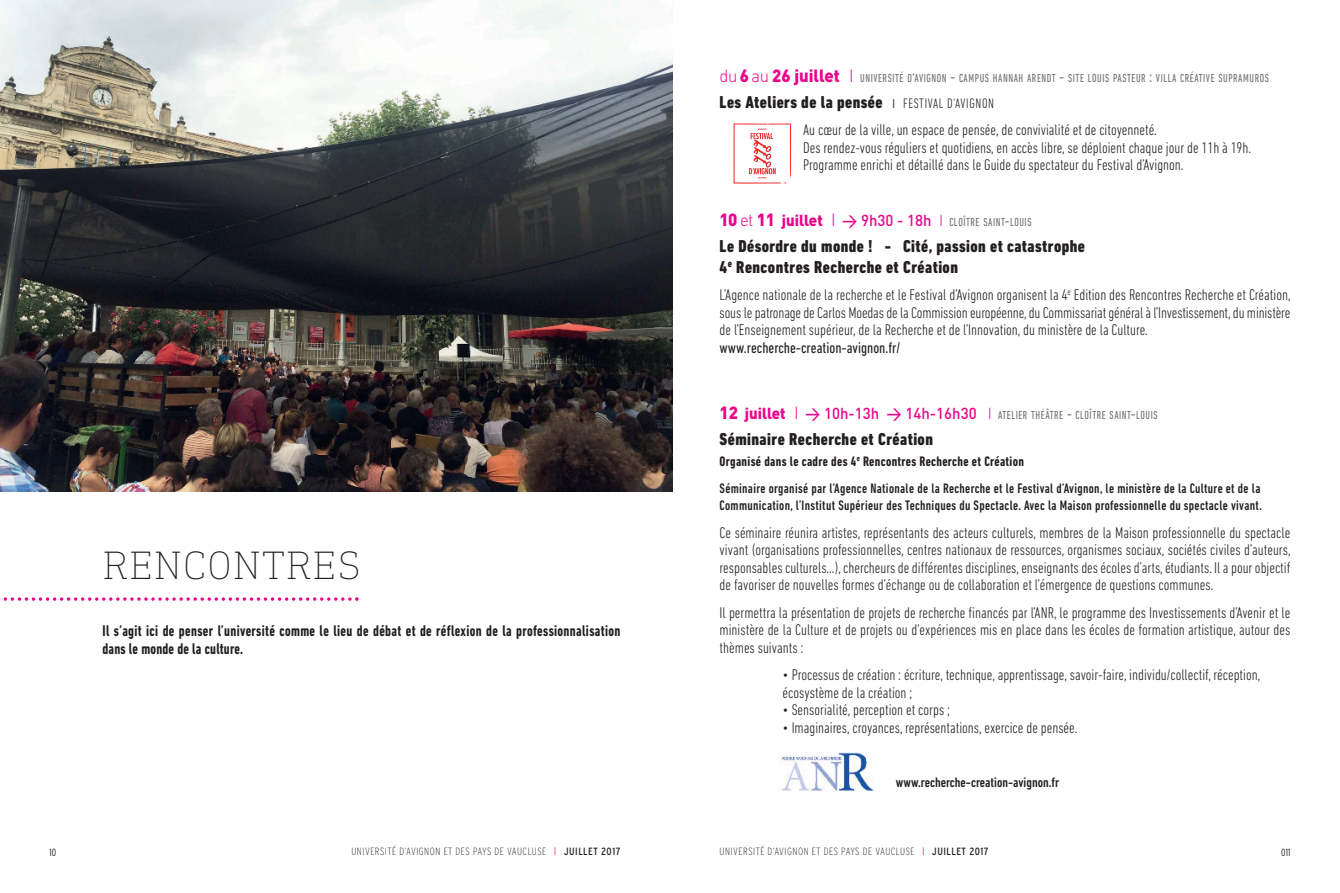
<style>
.page{position:relative;width:1340px;height:893px;background:#fff}
.page>*{position:absolute;margin:0;border:0;box-sizing:border-box;transform-origin:0 0}
.t1{font:200 40.25px "DIN Next Slab Pro";letter-spacing:.03em;color:#231f20}
.t2{font:800 condensed 17.5px/20.8px "DIN Next LT Pro";letter-spacing:.025em;color:#231f20}
.t3{font:300 condensed 15.75px/17.5px "DIN Next LT Pro";color:#231f20;text-align:justify}
.t4{font:700 condensed 15.75px/17.5px "DIN Next LT Pro";letter-spacing:.025em;color:#231f20;scale:.9 1}
.t5{font:condensed 15.75px "DIN Next LT Pro";color:#231f20}
.t6{font:500 condensed 14px/27.3px "DIN Next LT Pro";letter-spacing:.025em;color:#231f20;scale:.95 1}
.t7{font:500 condensed 14px "DIN Next LT Pro";color:#231f20}
.t8{font:condensed 11.9px "DIN Next LT Pro";letter-spacing:.055em;color:#6f7073;scale:.9 1}
.t9{font:200 condensed 10.5px "Interstate";letter-spacing:.05em;color:#231f20}
.t10{font:300 condensed 10.5px "Interstate";color:#231f20;scale:.9 1}
.s1{font-family:"DIN";font-weight:300;font-stretch:normal;font-size:17.5px;color:#ed028c}
.s2{font-family:"DIN";font-weight:900;font-stretch:normal;font-size:17.5px;color:#ed028c}
.s3{font-size:15.75px}
.s4{font-family:"DIN";font-weight:400;font-stretch:normal;font-size:12.25px}
.s5{font-weight:300;font-size:14px}
.s6{font-family:"DIN";font-weight:900;font-stretch:normal;font-size:15.75px;color:#ed028c}
.s7{font-family:"DIN";font-weight:500;font-stretch:normal;font-size:15.75px;color:#ed028c}
.s8{font-family:"DIN";font-weight:300;font-stretch:normal;font-size:15.75px;color:#ed028c}
.s9{font-weight:700}
.s10{font-family:"Conduit ITC";font-stretch:normal;font-size:12.25px;color:#ed105b}
.s11{font-weight:400}
</style>
<div class="page">
<svg style="left:3px;top:597px;width:355px;height:4px"></svg>
<svg style="left:733px;top:123px;width:58px;height:61px"></svg>
<img style="left:781px;top:752px;width:93px;height:40px">
<img style="left:0;top:0;width:672px;height:491px">
<p class="t8" style="left:719px;top:71px;width:612px"><span class="s1">du</span><span class="s2">6</span><span class="s1">au</span> <span class="s2">26 juillet</span> <span class="s1">I</span> UNIVERSITÉ D<span class="s3">’</span>AVIGNON <span class="s3">-</span> CAMPUS HANNAH ARENDT <span class="s3">-</span> SITE LOUIS PASTEUR <span class="s3">:</span> VILLA CRÉATIVE SUPRAMUROS</p>
<p class="t2" style="left:719px;top:92px;width:276px">Les Ateliers de la pensée <span class="s4">I</span> <span class="s5">FESTIVAL D'AVIGNON</span></p>
<p class="t3" style="left:803px;top:121px;width:449px;text-align:left">Au cœur de la ville, un espace de pensée, de convivialité et de citoyenneté.<br>Des rendez-vous réguliers et quotidiens, en accès libre, se déploient chaque jour de 11h à 19h.<br>Programme enrichi et détaillé dans le Guide du spectateur du Festival d’Avignon.</p>
<h1 class="t1" style="left:103px;top:542px;width:260px">RENCONTRES</h1>
<p class="t4" style="left:102px;top:622px;width:577px">Il s’agit ici de penser l’université comme le lieu de débat et de réflexion de la professionnalisation dans le monde de la culture.</p>
<p class="t8" style="left:719px;top:215px;width:348px"><span class="s2">10</span><span class="s1">et</span> <span class="s2">11</span> <span class="s6">juillet</span> <span class="s1">I</span> <span class="s7">&gt; 9h30 - 18h</span> <span class="s8">I</span> CLOÎTRE SAINT<span class="s3">-</span>LOUIS</p>
<p class="t2" style="left:719px;top:236px;width:367px">Le Désordre du monde ! - Cité, passion et catastrophe<br>4<sup>e</sup> Rencontres Recherche et Création</p>
<p class="t3" style="left:719px;top:286px;width:572px">L’Agence nationale de la recherche et le Festival d’Avignon organisent la 4<sup>e</sup> Edition des Rencontres Recherche et Création, sous le patronage de Carlos Moedas de la Commission européenne,du Commissariat général à l’Investissement,du ministère de l’Enseignement supérieur, de la Recherche et de l’Innovation, du ministère de la Culture.</p>
<p class="t5" style="left:719px;top:338px;width:182px">www.recherche-creation-avignon.fr/</p>
<p class="t8" style="left:719px;top:409px;width:488px"><span class="s2">12</span> <span class="s6">juillet</span> <span class="s1">I</span> <span class="s7">&gt; 10h-13h &gt; 14h-16h30</span> <span class="s8">I</span> ATELIER THÉÂTRE <span class="s3">-</span> CLOÎTRE SAINT<span class="s3">-</span>LOUIS</p>
<p class="t2" style="left:719px;top:429px;width:215px">Séminaire Recherche et Création</p>
<p class="t6" style="left:719px;top:447px;width:571px"><span class="s9">Organisé dans le cadre des 4</span><sup>e</sup> <span class="s9">Rencontres Recherche et Création<br></span>Séminaire organisé par l’Agence Nationale de la Recherche et le Festival d’Avignon, le ministère de la Culture et de la</p>
<p class="t6" style="left:719px;top:492px;width:572px">Communication, l’Institut Supérieur des Techniques du Spectacle. Avec la Maison professionnelle du spectacle vivant.</p>
<p class="t3" style="left:719px;top:524px;width:572px">Ce séminaire réunira artistes, représentants des acteurs culturels, membres de la Maison professionnelle du spectacle vivant (organisations professionnelles, centres nationaux de ressources, organismes sociaux, sociétés civiles d’auteurs, responsables culturels…),chercheurs de différentes disciplines,enseignants des écoles d’arts,étudiants. Il a pour objectif de favoriser de nouvelles formes d’échange ou de collaboration et l’émergence de questions communes.</p>
<p class="t3" style="left:719px;top:604px;width:572px">Il permettra la présentation de projets de recherche financés par l’ANR, le programme des Investissements d’Avenir et le ministère de la Culture et de projets ou d’expériences mis en place dans les écoles de formation artistique, autour des thèmes suivants :</p>
<p class="t3" style="left:782px;top:666px;width:479px">• Processus de création : écriture, technique, apprentissage, savoir-faire, individu/collectif, réception, écosystème de la création ;</p>
<p class="t3" style="left:782px;top:701px;width:169px">• Sensorialité, perception et corps ;</p>
<p class="t3" style="left:782px;top:718px;width:296px">• Imaginaires, croyances, représentations, exercice de pensée.</p>
<p class="t7" style="left:895px;top:774px;width:165px">www.recherche-creation-avignon.fr</p>
<p class="t10" style="left:50px;top:846px;width:9px">10</p>
<p class="t9" style="left:351px;top:845px;width:270px">UNIVERSITÉ D’AVIGNON ET DES PAYS DE VAUCLUSE <span class="s10">I</span> <span class="s11">JUILLET 2017</span></p>
<p class="t9" style="left:719px;top:845px;width:270px">UNIVERSITÉ D’AVIGNON ET DES PAYS DE VAUCLUSE <span class="s10">I</span> <span class="s11">JUILLET 2017</span></p>
<p class="t10" style="left:1281px;top:846px;width:12px">011</p>
</div>
